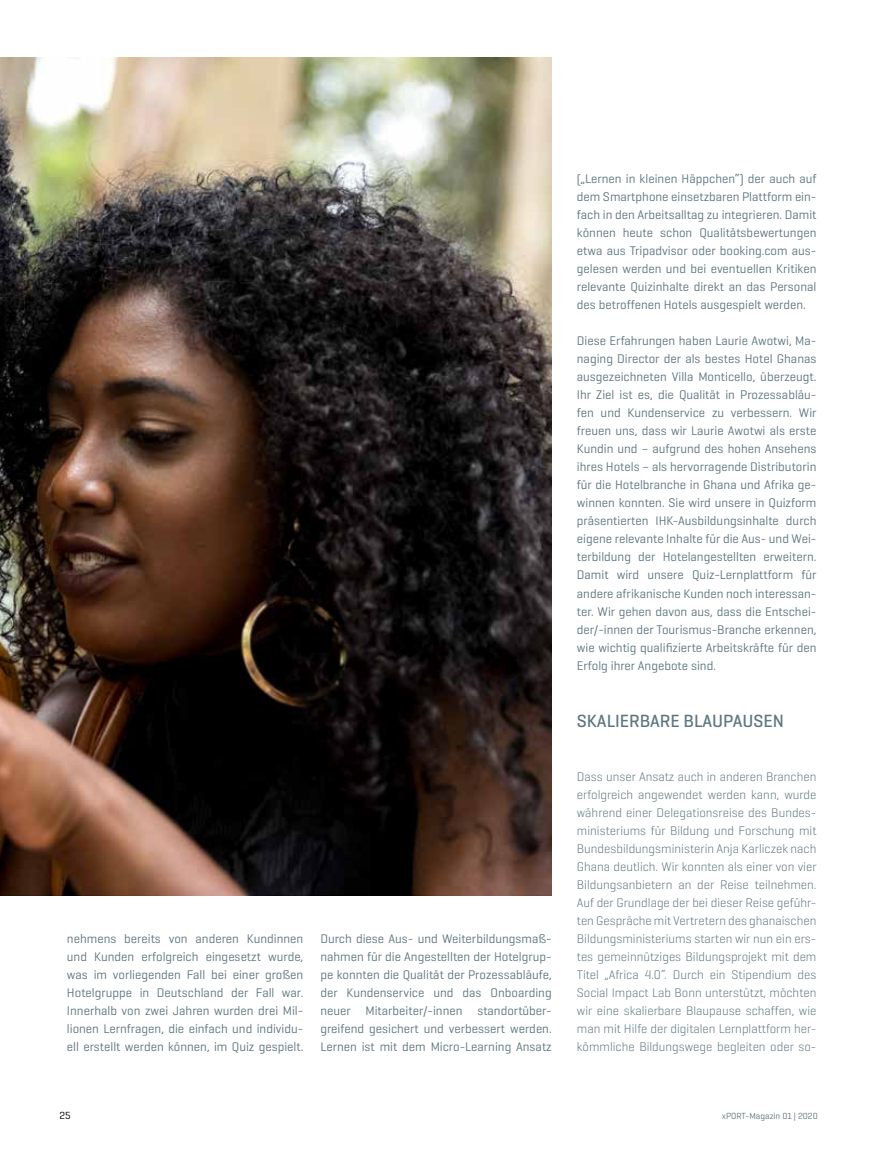
<style>
.page{position:relative;width:893px;height:1149px;background:#fff}
.page>*{position:absolute;margin:0;border:0;box-sizing:border-box;transform-origin:0 0}
.t1{font:500 18px "Geogrotesque";color:#5e767f}
.t2{font:12.75px/18px "Geogrotesque";color:#5e767f;text-align:justify}
.t3{font:300 12.75px/18px "Geogrotesque";color:#5e767f;text-align:justify}
.t4{font:10.5px "Geogrotesque";color:#000}
.t5{font:9px "Geogrotesque";color:#5e767f}
</style>
<div class="page">
<img style="left:0;top:58px;width:552px;height:837px">
<p class="t2" style="left:577px;top:169px;width:241px">(„Lernen in kleinen Häppchen“) der auch auf dem Smartphone einsetzbaren Plattform ein&shy;fach in den Arbeitsalltag zu integrieren. Damit können heute schon Qualitätsbewertungen etwa aus Tripadvisor oder booking.com aus&shy;gelesen werden und bei eventuellen Kritiken relevante Quizinhalte direkt an das Personal des betroffenen Hotels ausgespielt werden.</p>
<p class="t2" style="left:577px;top:331px;width:241px">Diese Erfahrungen haben Laurie Awotwi, Ma&shy;naging Director der als bestes Hotel Ghanas ausgezeichneten Villa Monticello, überzeugt.<br>Ihr Ziel ist es, die Qualität in Prozessabläu&shy;fen und Kundenservice zu verbessern. Wir freuen uns, dass wir Laurie Awotwi als erste Kundin und – aufgrund des hohen Ansehens ihres Hotels – als hervorragende Distributorin für die Hotelbranche in Ghana und Afrika ge&shy;winnen konnten. Sie wird unsere in Quizform präsentierten IHK-Ausbildungsinhalte durch eigene relevante Inhalte für die Aus- und Wei&shy;terbildung der Hotelangestellten erweitern.<br>Damit wird unsere Quiz-Lernplattform für andere afrikanische Kunden noch interessan&shy;ter. Wir gehen davon aus, dass die Entschei&shy;der/-innen der Tourismus-Branche erkennen, wie wichtig qualifizierte Arbeitskräfte für den Erfolg ihrer Angebote sind.</p>
<p class="t2" style="left:67px;top:928px;width:238px">nehmens bereits von anderen Kundinnen und Kunden erfolgreich eingesetzt wurde, was im vorliegenden Fall bei einer großen Hotelgruppe in Deutschland der Fall war.<br>Innerhalb von zwei Jahren wurden drei Mil&shy;lionen Lernfragen, die einfach und individu&shy;ell erstellt werden können, im Quiz gespielt.</p>
<p class="t2" style="left:320px;top:928px;width:233px">Durch diese Aus- und Weiterbildungsmaß&shy;nahmen für die Angestellten der Hotelgrup&shy;pe konnten die Qualität der Prozessabläufe, der Kundenservice und das Onboarding neuer Mitarbeiter/-innen standortüber&shy;greifend gesichert und verbessert werden.<br>Lernen ist mit dem Micro-Learning Ansatz</p>
<p class="t1" style="left:577px;top:709px;width:208px">SKALIERBARE BLAUPAUSEN</p>
<p class="t3" style="left:577px;top:766px;width:241px">Dass unser Ansatz auch in anderen Branchen erfolgreich angewendet werden kann, wurde während einer Delegationsreise des Bundes&shy;ministeriums für Bildung und Forschung mit Bundesbildungsministerin Anja Karliczek nach Ghana deutlich. Wir konnten als einer von vier Bildungsanbietern an der Reise teilnehmen.<br>Auf der Grundlage der bei dieser Reise geführ&shy;ten Gespräche mit Vertretern des ghanaischen Bildungsministeriums starten wir nun ein ers&shy;tes gemeinnütziges Bildungsprojekt mit dem Titel „Africa 4.0“. Durch ein Stipendium des Social Impact Lab Bonn unterstützt, möchten wir eine skalierbare Blaupause schaffen, wie man mit Hilfe der digitalen Lernplattform her&shy;kömmliche Bildungswege begleiten oder so-</p>
<p class="t4" style="left:60px;top:1108px;width:13px">25</p>
<p class="t5" style="left:722px;top:1109px;width:98px">xPORT-Magazin 01 | 2020</p>
</div>
